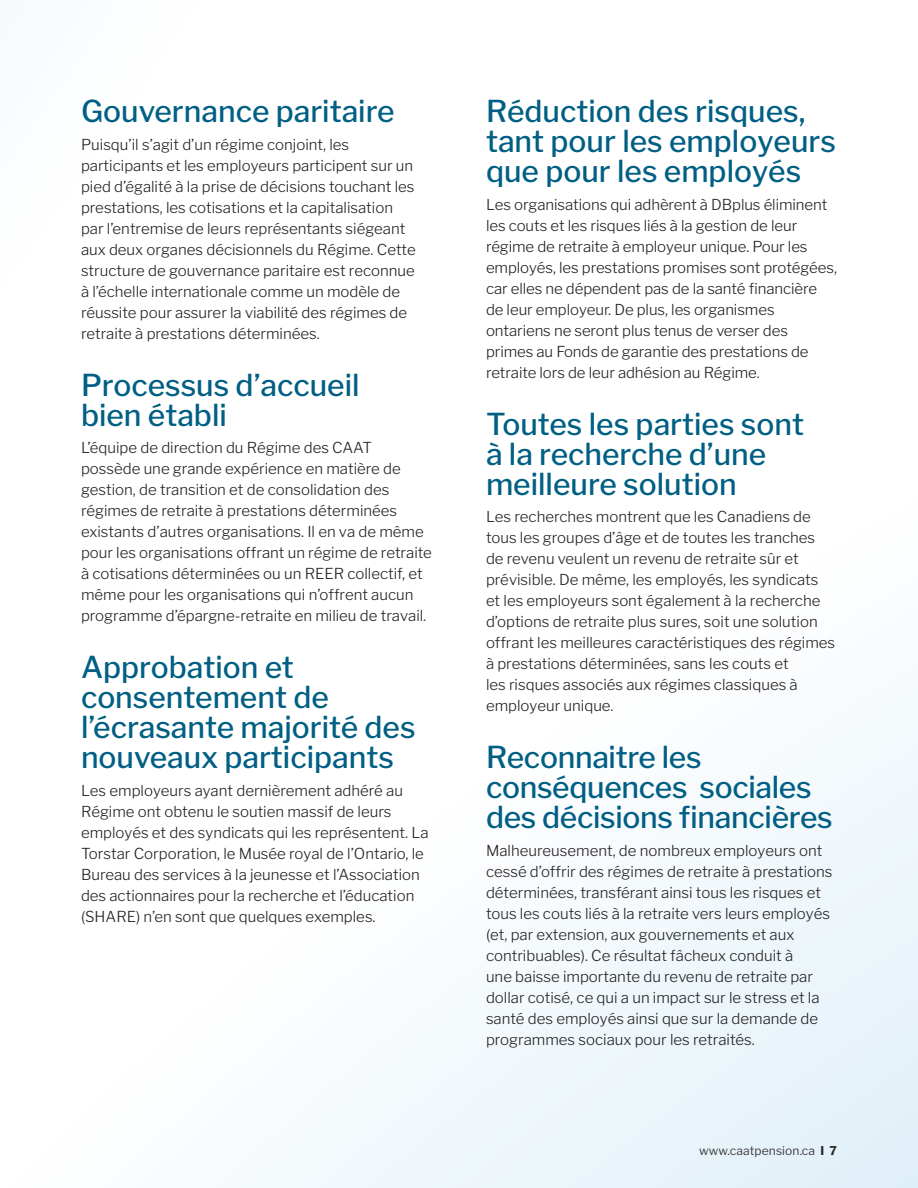
<style>
.page{position:relative;width:918px;height:1188px;background:#fff}
.page>*{position:absolute;margin:0;border:0;box-sizing:border-box;transform-origin:0 0}
.t1{font:500 30px/30px "Libre Franklin";color:#015f84}
.Body_Text_10pt{font:300 15px/21px "Libre Franklin";color:#231f20}
.t2{font:12px "Libre Franklin";letter-spacing:.01em;color:#3e3e3f}
.s1{font-weight:700;color:#231f20}
</style>
<div class="page">
<svg style="left:266px;top:706px;width:652px;height:482px"></svg>
<h2 class="t1" style="left:81px;top:96px;width:315px">Gouvernance paritaire</h2>
<p class="Body_Text_10pt" style="left:81px;top:134px;width:336px">Puisqu’il s’agit d’un régime conjoint, les participants et les employeurs participent sur un pied d’égalité à la prise de décisions touchant les prestations, les cotisations et la capitalisation par l’entremise de leurs représentants siégeant aux deux organes décisionnels du Régime. Cette structure de gouvernance paritaire est reconnue à l’échelle internationale comme un modèle de réussite pour assurer la viabilité des régimes de retraite à prestations déterminées.</p>
<h2 class="t1" style="left:81px;top:370px;width:280px">Processus d’accueil bien établi</h2>
<p class="Body_Text_10pt" style="left:81px;top:437px;width:352px">L’équipe de direction du Régime des CAAT possède une grande expérience en matière de gestion, de transition et de consolidation des régimes de retraite à prestations déterminées existants d’autres organisations. Il en va de même pour les organisations offrant un régime de retraite à cotisations déterminées ou un REER collectif, et même pour les organisations qui n’offrent aucun programme d’épargne-retraite en milieu de travail.</p>
<h2 class="t1" style="left:81px;top:652px;width:336px">Approbation et consentement de l’écrasante majorité des nouveaux participants</h2>
<p class="Body_Text_10pt" style="left:81px;top:780px;width:349px">Les employeurs ayant dernièrement adhéré au Régime ont obtenu le soutien massif de leurs employés et des syndicats qui les représentent. La Torstar Corporation, le Musée royal de l’Ontario, le Bureau des services à la jeunesse et l’Association des actionnaires pour la recherche et l’éducation (SHARE) n’en sont que quelques exemples.</p>
<h2 class="t1" style="left:486px;top:96px;width:351px">Réduction des risques, tant pour les employeurs que pour les employés</h2>
<p class="Body_Text_10pt" style="left:486px;top:194px;width:353px">Les organisations qui adhèrent à DBplus éliminent les couts et les risques liés à la gestion de leur régime de retraite à employeur unique. Pour les employés, les prestations promises sont protégées, car elles ne dépendent pas de la santé financière de leur employeur. De plus, les organismes ontariens ne seront plus tenus de verser des primes au Fonds de garantie des prestations de retraite lors de leur adhésion au Régime.</p>
<h2 class="t1" style="left:486px;top:409px;width:320px">Toutes les parties sont à la recherche d’une meilleure solution</h2>
<p class="Body_Text_10pt" style="left:486px;top:506px;width:351px">Les recherches montrent que les Canadiens de tous les groupes d’âge et de toutes les tranches de revenu veulent un revenu de retraite sûr et prévisible. De même, les employés, les syndicats et les employeurs sont également à la recherche d’options de retraite plus sures, soit une solution offrant les meilleures caractéristiques des régimes à prestations déterminées, sans les couts et<br>les risques associés aux régimes classiques à employeur unique.</p>
<h2 class="t1" style="left:486px;top:742px;width:348px">Reconnaitre les conséquences sociales des décisions financières</h2>
<p class="Body_Text_10pt" style="left:486px;top:840px;width:348px">Malheureusement, de nombreux employeurs ont cessé d’offrir des régimes de retraite à prestations déterminées, transférant ainsi tous les risques et tous les couts liés à la retraite vers leurs employés (et, par extension, aux gouvernements et aux contribuables). Ce résultat fâcheux conduit à<br>une baisse importante du revenu de retraite par dollar cotisé, ce qui a un impact sur le stress et la santé des employés ainsi que sur la demande de programmes sociaux pour les retraités.</p>
<p class="t2" style="left:699px;top:1143px;width:139px">www.caatpension.ca <span class="s1">I 7</span></p>
</div>
